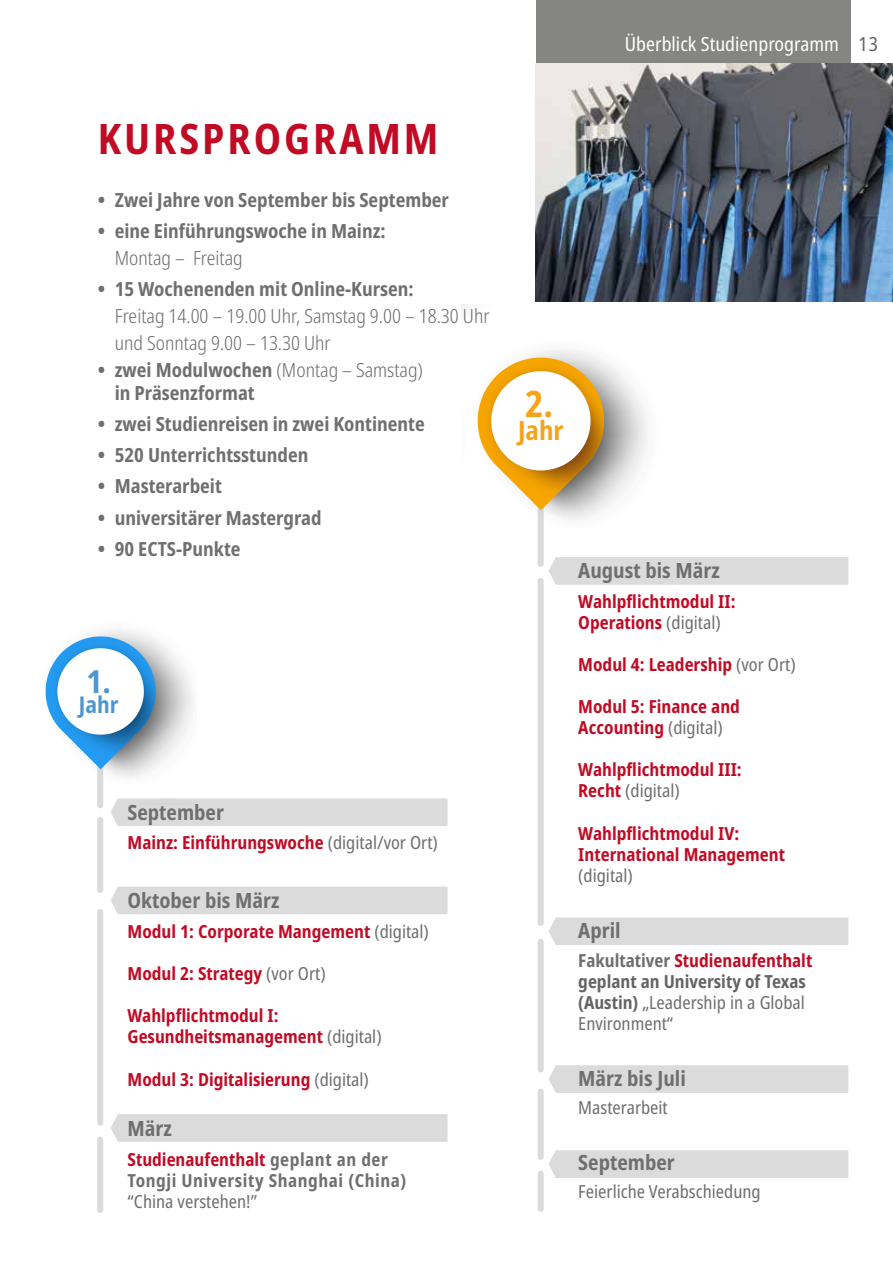
<style>
.page{position:relative;width:893px;height:1263px;background:#fff}
.page>*{position:absolute;margin:0;border:0;box-sizing:border-box;transform-origin:0 0}
.t1{font:700 condensed 42px "Noto Sans";letter-spacing:.07em;color:#c10b25}
.t2{font:700 condensed 36.6px "Noto Sans";color:#f6a31b}
.t3{font:700 condensed 31.8px "Noto Sans";color:#4e95d1}
.t4{font:700 condensed 26.55px "Noto Sans";color:#f6a31b}
.t5{font:700 condensed 23.1px "Noto Sans";color:#4e95d1}
.t6{font:700 condensed 21px "Noto Sans";color:#706f6f}
.t7{font:700 condensed 19.5px/22.5px "Noto Sans";color:#706f6f}
.t8{font:300 condensed 19.5px/27px "Noto Sans";color:#706f6f}
.t9{font:condensed 19.5px "Noto Sans";color:#fff}
.t10{font:700 condensed 18px/21px "Noto Sans";color:#c10b25}
.t11{font:700 condensed 18px/21px "Noto Sans";color:#646463}
.t12{font:condensed 18px "Noto Sans";color:#706f6f}
.t13{font:700 condensed 18px/21px "Noto Sans";letter-spacing:.03em;color:#706f6f}
.s1{color:#646463}
.s2{font-weight:300}
.s3{font-weight:400;color:#706f6f}
.s4{color:#c10b25}
.s5{color:#706f6f}
</style>
<div class="page">
<div style="left:536px;top:0;width:314px;height:64px;background:#858584"></div>
<div style="left:549px;top:557px;width:299px;height:28px;background:#dbdbdb"></div>
<div style="left:549px;top:917px;width:299px;height:28px;background:#dbdbdb"></div>
<div style="left:549px;top:1065px;width:299px;height:28px;background:#dbdbdb"></div>
<div style="left:549px;top:1150px;width:299px;height:28px;background:#dbdbdb"></div>
<div style="left:111px;top:887px;width:337px;height:27px;background:#dbdbdb"></div>
<div style="left:111px;top:1114px;width:337px;height:28px;background:#dbdbdb"></div>
<div style="left:538px;top:491px;width:6px;height:73px;background:#dbdbdb"></div>
<div style="left:97px;top:820px;width:6px;height:70px;background:#dbdbdb"></div>
<div style="left:538px;top:581px;width:6px;height:342px;background:#dbdbdb"></div>
<div style="left:538px;top:942px;width:6px;height:128px;background:#dbdbdb"></div>
<div style="left:538px;top:1092px;width:6px;height:65px;background:#dbdbdb"></div>
<div style="left:538px;top:1173px;width:6px;height:36px;background:#dbdbdb"></div>
<div style="left:97px;top:1139px;width:6px;height:71px;background:#dbdbdb"></div>
<div style="left:97px;top:912px;width:6px;height:211px;background:#dbdbdb"></div>
<svg style="left:45px;top:629px;width:403px;height:197px"></svg>
<div style="left:57px;top:648px;width:87px;height:87px;background:#fff;border-radius:50%"></div>
<svg style="left:462px;top:304px;width:185px;height:234px"></svg>
<img style="left:536px;top:64px;width:357px;height:238px">
<p class="t9" style="left:625px;top:30px;width:255px">Überblick Studienprogramm <span class="s1">13</span></p>
<h1 class="t1" style="left:98px;top:109px;width:342px">KURSPROGRAMM</h1>
<p class="t7" style="left:98px;top:189px;width:353px">• Zwei Jahre von September bis September</p>
<p class="t7" style="left:98px;top:220px;width:289px">• eine Einführungswoche in Mainz:</p>
<p class="t8" style="left:115px;top:245px;width:129px">Montag – Freitag</p>
<p class="t7" style="left:98px;top:278px;width:317px">• 15 Wochenenden mit Online-Kursen:</p>
<p class="t8" style="left:115px;top:303px;width:376px">Freitag 14.00 – 19.00 Uhr, Samstag 9.00 – 18.30 Uhr und Sonntag 9.00 – 13.30 Uhr</p>
<p class="t7" style="left:115px;top:359px;width:310px;text-indent:-17px">• zwei Modulwochen <span class="s2">(Montag – Samstag) </span>in Präsenzformat</p>
<p class="t7" style="left:98px;top:413px;width:328px">• zwei Studienreisen in zwei Kontinente</p>
<p class="t7" style="left:98px;top:444px;width:212px">• 520 Unterrichtsstunden</p>
<p class="t7" style="left:98px;top:475px;width:126px">• Masterarbeit</p>
<p class="t7" style="left:98px;top:507px;width:225px">• universitärer Mastergrad</p>
<p class="t7" style="left:98px;top:538px;width:144px">• 90 ECTS-Punkte</p>
<h3 class="t3" style="left:86px;top:658px;width:26px">1.</h3>
<p class="t5" style="left:79px;top:688px;width:41px">Jahr</p>
<p class="t6" style="left:128px;top:797px;width:98px">September</p>
<p class="t10" style="left:128px;top:832px;width:312px">Mainz: Einführungswoche <span class="s3">(digital/vor Ort)</span></p>
<p class="t6" style="left:128px;top:885px;width:153px">Oktober bis März</p>
<p class="t10" style="left:128px;top:921px;width:303px">Modul 1: Corporate Mangement <span class="s3">(digital)</span></p>
<p class="t10" style="left:128px;top:963px;width:200px">Modul 2: Strategy <span class="s3">(vor Ort)</span></p>
<p class="t10" style="left:128px;top:1005px;width:256px">Wahlpflichtmodul I:<br>Gesundheitsmanagement <span class="s3">(digital)</span></p>
<p class="t10" style="left:128px;top:1069px;width:243px">Modul 3: Digitalisierung <span class="s3">(digital)</span></p>
<p class="t6" style="left:128px;top:1113px;width:46px">März</p>
<p class="t13" style="left:128px;top:1149px;width:280px"><span class="s4">Studienaufenthalt</span> geplant an der<br>Tongji University Shanghai (China)</p>
<p class="t12" style="left:128px;top:1188px;width:131px">“China verstehen!”</p>
<h2 class="t2" style="left:525px;top:377px;width:29px">2.</h2>
<h3 class="t4" style="left:518px;top:411px;width:47px">Jahr</h3>
<p class="t6" style="left:578px;top:555px;width:143px">August bis März</p>
<p class="t10" style="left:578px;top:591px;width:159px">Wahlpflichtmodul II:<br>Operations <span class="s3">(digital)</span></p>
<p class="t10" style="left:578px;top:654px;width:219px">Modul 4: Leadership <span class="s3">(vor Ort)</span></p>
<p class="t10" style="left:578px;top:696px;width:163px">Modul 5: Finance and<br>Accounting <span class="s3">(digital)</span></p>
<p class="t10" style="left:578px;top:760px;width:165px">Wahlpflichtmodul III:<br>Recht <span class="s3">(digital)</span></p>
<p class="t10" style="left:578px;top:823px;width:208px">Wahlpflichtmodul IV:<br>International Management</p>
<p class="t12" style="left:578px;top:863px;width:56px">(digital)</p>
<p class="t6" style="left:578px;top:915px;width:44px">April</p>
<p class="t11" style="left:578px;top:950px;width:236px"><span class="s5">Fakultativer</span> <span class="s4">Studienaufenthalt </span>geplant an University of Texas (Austin) <span class="s3">„Leadership in a Global<br>Environment“</span></p>
<p class="t6" style="left:578px;top:1063px;width:109px">März bis Juli</p>
<p class="t12" style="left:578px;top:1095px;width:91px">Masterarbeit</p>
<p class="t6" style="left:578px;top:1147px;width:98px">September</p>
<p class="t12" style="left:578px;top:1179px;width:184px">Feierliche Verabschiedung</p>
</div>
